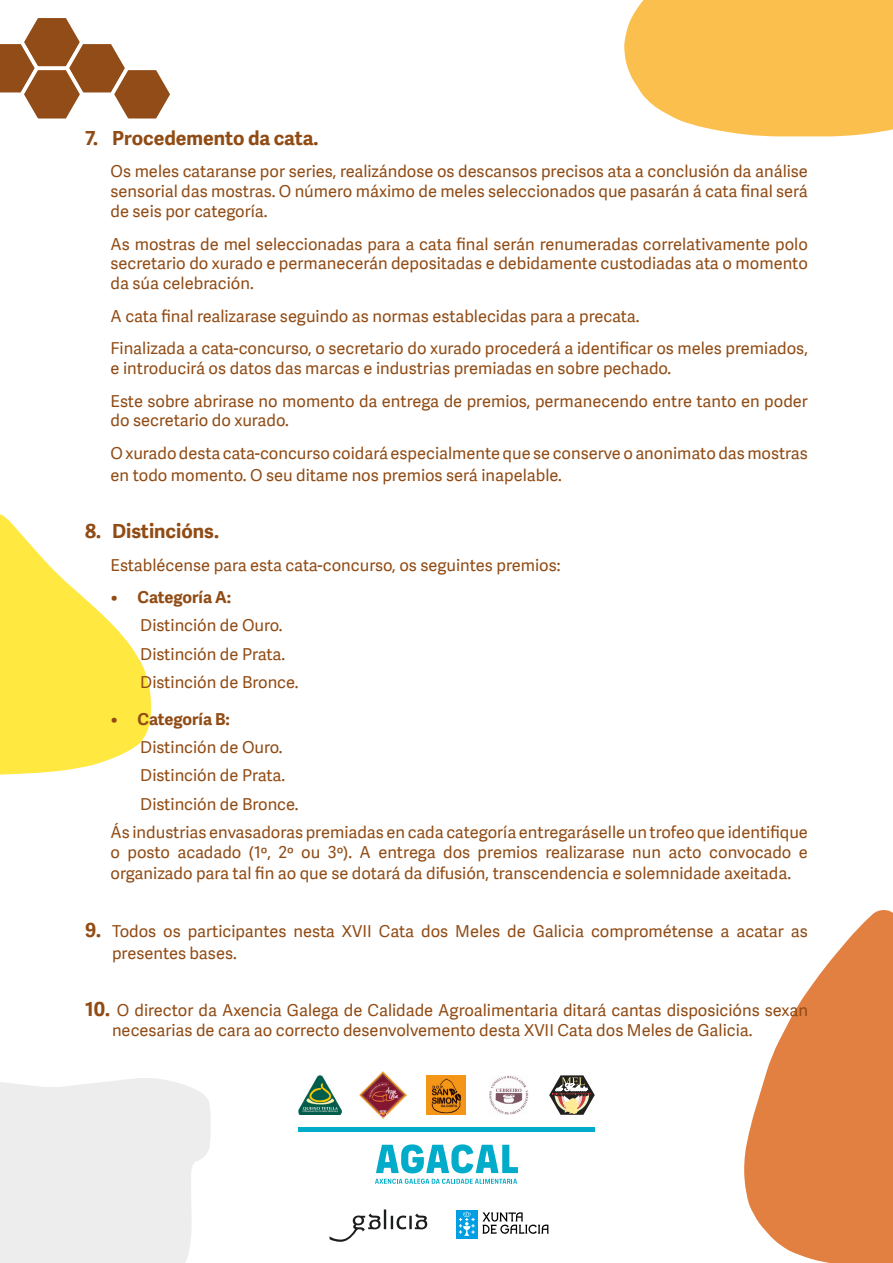
<style>
.page{position:relative;width:893px;height:1263px;background:#fff}
.page>*{position:absolute;margin:0;border:0;box-sizing:border-box;transform-origin:0 0}
.t1{font:700 19.5px "Adelle Sans";color:#914c15}
.t2{font:16.5px/19.8px "Adelle Sans";color:#914c15}
.t3{font:700 16.5px "Adelle Sans";letter-spacing:-.005em;color:#914c15}
.s1{font-weight:700;font-size:19.5px}
</style>
<div class="page">
<svg style="left:744px;top:910px;width:149px;height:353px;fill:#e28041"></svg>
<svg style="left:0;top:1078px;width:211px;height:185px;background:#eee"></svg>
<svg style="left:0;top:514px;width:151px;height:261px"></svg>
<svg style="left:624px;top:0;width:269px;height:136px;background:#fbc45c"></svg>
<svg style="left:0;top:18px;width:170px;height:101px"></svg>
<svg style="left:330px;top:1209px;width:97px;height:33px"></svg>
<div style="left:456px;top:1210px;width:22px;height:29px;background:#009fe3"></div>
<svg style="left:459px;top:1211px;width:16px;height:25px"></svg>
<svg style="left:482px;top:1212px;width:67px;height:22px"></svg>
<img style="left:359px;top:1071px;width:47px;height:48px">
<img style="left:298px;top:1076px;width:44px;height:39px">
<img style="left:426px;top:1075px;width:40px;height:40px">
<img style="left:489px;top:1075px;width:40px;height:40px">
<svg style="left:549px;top:1075px;width:46px;height:40px"></svg>
<hr style="left:298px;top:1127px;width:297px;height:4px;background:#00acc9">
<svg style="left:376px;top:1144px;width:142px;height:29px"></svg>
<svg style="left:375px;top:1179px;width:142px;height:5px"></svg>
<p class="t1" style="left:85px;top:124px;width:235px">7. Procedemento da cata.</p>
<p class="t2" style="left:111px;top:161px;width:699px;text-align:justify">Os meles cataranse por series, realizándose os descansos precisos ata a conclusión da análise sensorial das mostras. O número máximo de meles seleccionados que pasarán á cata final será de seis por categoría.</p>
<p class="t2" style="left:111px;top:233px;width:699px;text-align:justify">As mostras de mel seleccionadas para a cata final serán renumeradas correlativamente polo secretario do xurado e permanecerán depositadas e debidamente custodiadas ata o momento da súa celebración.</p>
<p class="t2" style="left:111px;top:299px;width:699px;line-height:32.5px">A cata final realizarase seguindo as normas establecidas para a precata.<br>Finalizada a cata-concurso, o secretario do xurado procederá a identificar os meles premiados,</p>
<p class="t2" style="left:111px;top:351px;width:699px;line-height:32.5px">e introducirá os datos das marcas e industrias premiadas en sobre pechado.<br>Este sobre abrirase no momento da entrega de premios, permanecendo entre tanto en poder</p>
<p class="t2" style="left:111px;top:404px;width:699px;line-height:32.5px">do secretario do xurado.<br>O xurado desta cata-concurso coidará especialmente que se conserve o anonimato das mostras</p>
<p class="t2" style="left:111px;top:464px;width:453px">en todo momento. O seu ditame nos premios será inapelable.</p>
<p class="t1" style="left:85px;top:517px;width:135px">8. Distincións.</p>
<p class="t2" style="left:111px;top:554px;width:451px">Establécense para esta cata-concurso, os seguintes premios:</p>
<p class="t3" style="left:111px;top:585px;width:122px">• Categoría A:</p>
<p class="t2" style="left:140px;top:611px;width:160px;line-height:28.3px">Distinción de Ouro.<br>Distinción de Prata.<br>Distinción de Bronce.</p>
<p class="t3" style="left:111px;top:707px;width:121px">• Categoría B:</p>
<p class="t2" style="left:140px;top:737px;width:144px">Distinción de Ouro.</p>
<p class="t2" style="left:140px;top:765px;width:147px">Distinción de Prata.</p>
<p class="t2" style="left:140px;top:793px;width:160px">Distinción de Bronce.</p>
<p class="t2" style="left:111px;top:822px;width:699px">Ás industrias envasadoras premiadas en cada categoría entregaráselle un trofeo que identifique</p>
<p class="t2" style="left:111px;top:841px;width:699px;line-height:21.6px">o posto acadado (1º, 2º ou 3º). A entrega dos premios realizarase nun acto convocado e organizado para tal fin ao que se dotará da difusión, transcendencia e solemnidade axeitada.</p>
<p class="t2" style="left:112px;top:920px;width:697px;line-height:21.6px;text-indent:-27px"><span class="s1">9.</span> Todos os participantes nesta XVII Cata dos Meles de Galicia comprométense a acatar as presentes bases.</p>
<p class="t2" style="left:112px;top:1000px;width:697px;text-indent:-27px"><span class="s1">10.</span> O director da Axencia Galega de Calidade Agroalimentaria ditará cantas disposicións sexan necesarias de cara ao correcto desenvolvemento desta XVII Cata dos Meles de Galicia.</p>
</div>
